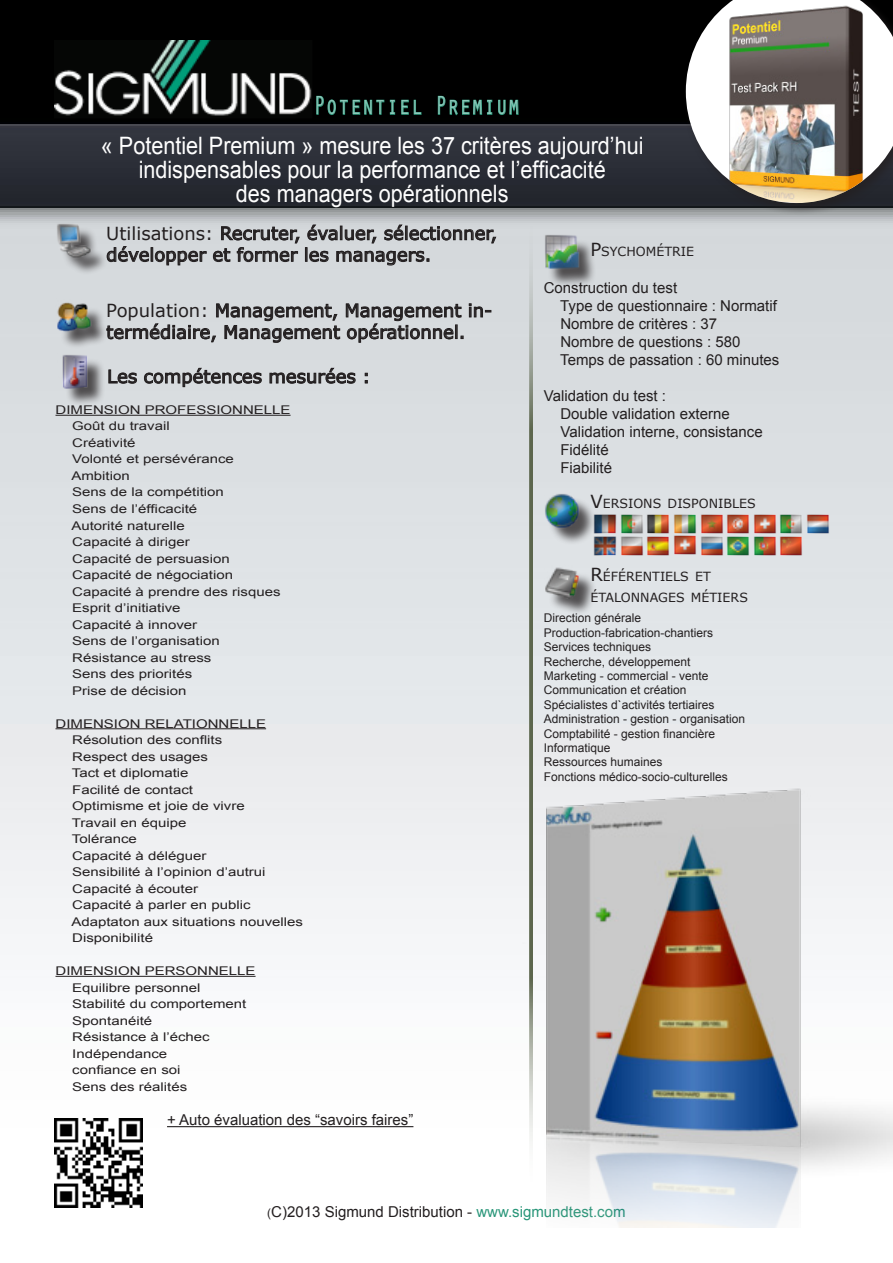
<style>
.page{position:relative;width:893px;height:1263px;background:#fff}
.page>*{position:absolute;margin:0;border:0;box-sizing:border-box;transform-origin:0 0}
.TOC_Nom_logiciel_pac{font:27px "Orator Std";color:#8bc8b9;scale:.75 1}
.t1{font:24px/24px "Arial";color:#fff;text-align:center;scale:.9 1}
.t2{font:18px/21.6px "Verdana";color:#231f20}
.t3{font:15px "Arial";color:#231f20}
.t4{font:12.6px "Verdana";color:#231f20}
.t5{font:12px "Arial";color:#231f20;scale:1.25 1}
.t6{font:12px "Arial";color:#231f20}
.s1{font-size:18px}
.s2{font-size:12px}
.s3{color:#299679}
</style>
<div class="page">
<img style="left:0;top:0;width:893px;height:1128px">
<div style="left:682px;top:0;width:211px;height:216px;background:#231f20;opacity:.75"></div>
<img style="left:686px;top:0;width:207px;height:203px">
<svg style="left:108px;top:246px;width:99px;height:20px"></svg>
<svg style="left:213px;top:224px;width:284px;height:42px"></svg>
<svg style="left:106px;top:302px;width:234px;height:41px"></svg>
<svg style="left:346px;top:302px;width:145px;height:41px"></svg>
<svg style="left:108px;top:369px;width:29px;height:15px"></svg>
<svg style="left:144px;top:367px;width:118px;height:20px"></svg>
<svg style="left:269px;top:367px;width:87px;height:17px"></svg>
<svg style="left:365px;top:373px;width:3px;height:10px"></svg>
<svg style="left:316px;top:96px;width:79px;height:21px"></svg>
<svg style="left:401px;top:99px;width:21px;height:16px"></svg>
<svg style="left:438px;top:36px;width:81px;height:80px"></svg>
<div style="left:592px;top:510px;width:27px;height:27px;background:#231f20;opacity:.75"></div>
<hr style="left:56px;top:415px;width:235px;height:1px;background:#231f20">
<hr style="left:56px;top:728px;width:210px;height:1px;background:#231f20">
<hr style="left:56px;top:976px;width:200px;height:1px;background:#231f20">
<hr style="left:167px;top:1126px;width:246px;height:1px;background:#231f20">
<svg style="left:529px;top:213px;width:4px;height:565px"></svg>
<div style="left:618px;top:510px;width:27px;height:27px;background:#231f20;opacity:.5"></div>
<div style="left:645px;top:510px;width:27px;height:27px;background:#231f20;opacity:.5"></div>
<div style="left:671px;top:510px;width:27px;height:27px;background:#231f20;opacity:.5"></div>
<div style="left:698px;top:510px;width:27px;height:27px;background:#231f20;opacity:.5"></div>
<div style="left:725px;top:510px;width:27px;height:27px;background:#231f20;opacity:.5"></div>
<div style="left:751px;top:510px;width:27px;height:27px;background:#231f20;opacity:.5"></div>
<div style="left:778px;top:510px;width:27px;height:27px;background:#231f20;opacity:.5"></div>
<div style="left:804px;top:510px;width:27px;height:27px;background:#231f20;opacity:.5"></div>
<div style="left:592px;top:532px;width:27px;height:27px;background:#231f20;opacity:.75"></div>
<div style="left:618px;top:532px;width:27px;height:27px;background:#231f20;opacity:.5"></div>
<div style="left:645px;top:532px;width:27px;height:27px;background:#231f20;opacity:.5"></div>
<div style="left:671px;top:531px;width:27px;height:27px;background:#231f20;opacity:.5"></div>
<div style="left:698px;top:532px;width:27px;height:27px;background:#231f20;opacity:.5"></div>
<div style="left:725px;top:532px;width:27px;height:27px;background:#231f20;opacity:.5"></div>
<div style="left:751px;top:532px;width:27px;height:27px;background:#231f20;opacity:.5"></div>
<div style="left:778px;top:532px;width:27px;height:27px;background:#231f20;opacity:.5"></div>
<img style="left:54px;top:40px;width:259px;height:80px">
<div style="left:60px;top:306px;width:48px;height:43px;background:#231f20;opacity:.75"></div>
<div style="left:54px;top:297px;width:39px;height:39px;background:#231f20;opacity:.5"></div>
<div style="left:65px;top:357px;width:41px;height:50px;background:#231f20;opacity:.75"></div>
<div style="left:56px;top:352px;width:38px;height:39px;background:#231f20;opacity:.5"></div>
<div style="left:548px;top:497px;width:49px;height:49px;background:#231f20;opacity:.75"></div>
<div style="left:542px;top:491px;width:39px;height:39px;background:#231f20;opacity:.5"></div>
<div style="left:548px;top:238px;width:49px;height:49px;background:#231f20;opacity:.75"></div>
<div style="left:542px;top:233px;width:39px;height:39px;background:#231f20;opacity:.5"></div>
<div style="left:59px;top:227px;width:49px;height:49px;background:#231f20;opacity:.75"></div>
<div style="left:54px;top:221px;width:39px;height:39px;background:#231f20;opacity:.5"></div>
<div style="left:549px;top:571px;width:48px;height:45px;background:#231f20;opacity:.75"></div>
<div style="left:543px;top:563px;width:39px;height:39px;background:#231f20;opacity:.5"></div>
<img style="left:54px;top:1119px;width:89px;height:88px">
<img style="left:474px;top:778px;width:419px;height:450px">
<p class="TOC_Nom_logiciel_pac" style="left:314px;top:86px;width:277px">Potentiel Premium</p>
<p class="t1" style="left:101px;top:133px;width:604px">« Potentiel Premium » mesure les 37 critères aujourd’hui indispensables pour la performance et l’efficacité</p>
<p class="t1" style="left:236px;top:181px;width:304px">des managers opérationnels</p>
<p class="t2" style="left:106px;top:222px;width:392px">Utilisations: Recruter, évaluer, sélectionner, développer et former les managers.</p>
<p class="t2" style="left:106px;top:299px;width:387px">Population: Management, Management in&shy;termédiaire, Management opérationnel.</p>
<p class="t4" style="left:590px;top:242px;width:105px"><span class="s1">P</span>SYCHOMÉTRIE</p>
<p class="t3" style="left:544px;top:278px;width:135px">Construction du test</p>
<p class="t3" style="left:560px;top:296px;width:218px">Type de questionnaire : Normatif</p>
<p class="t3" style="left:560px;top:314px;width:158px">Nombre de critères : 37</p>
<p class="t3" style="left:560px;top:332px;width:182px">Nombre de questions : 580</p>
<p class="t3" style="left:560px;top:350px;width:221px">Temps de passation : 60 minutes</p>
<p class="t3" style="left:544px;top:386px;width:124px">Validation du test :</p>
<p class="t3" style="left:560px;top:404px;width:171px">Double validation externe</p>
<p class="t3" style="left:560px;top:422px;width:204px">Validation interne, consistance</p>
<p class="t3" style="left:560px;top:440px;width:50px">Fidélité</p>
<p class="t3" style="left:560px;top:458px;width:53px">Fiabilité</p>
<p class="t2" style="left:107px;top:365px;width:265px">Les compétences mesurées :</p>
<p class="t5" style="left:56px;top:402px;width:190px">DIMENSION PROFESSIONNELLE</p>
<p class="t5" style="left:72px;top:418px;width:80px">Goût du travail</p>
<p class="t5" style="left:72px;top:435px;width:52px">Créativité</p>
<p class="t5" style="left:72px;top:451px;width:131px">Volonté et persévérance</p>
<p class="t5" style="left:71px;top:468px;width:48px">Ambition</p>
<p class="t5" style="left:72px;top:484px;width:123px">Sens de la compétition</p>
<p class="t5" style="left:72px;top:501px;width:102px">Sens de l’éfficacité</p>
<p class="t5" style="left:71px;top:517px;width:92px">Autorité naturelle</p>
<p class="t5" style="left:72px;top:534px;width:96px">Capacité à diriger</p>
<p class="t5" style="left:72px;top:550px;width:128px">Capacité de persuasion</p>
<p class="t5" style="left:72px;top:567px;width:130px">Capacité de négociation</p>
<p class="t5" style="left:72px;top:583px;width:168px">Capacité à prendre des risques</p>
<p class="t5" style="left:72px;top:600px;width:88px">Esprit d’initiative</p>
<p class="t5" style="left:72px;top:616px;width:102px">Capacité à innover</p>
<p class="t5" style="left:72px;top:633px;width:120px">Sens de l’organisation</p>
<p class="t5" style="left:72px;top:649px;width:113px">Résistance au stress</p>
<p class="t5" style="left:72px;top:666px;width:98px">Sens des priorités</p>
<p class="t5" style="left:72px;top:682px;width:93px">Prise de décision</p>
<p class="t5" style="left:56px;top:715px;width:170px">DIMENSION RELATIONNELLE</p>
<p class="t5" style="left:72px;top:732px;width:122px">Résolution des conflits</p>
<p class="t5" style="left:72px;top:748px;width:110px">Respect des usages</p>
<p class="t5" style="left:72px;top:765px;width:95px">Tact et diplomatie</p>
<p class="t5" style="left:72px;top:781px;width:98px">Facilité de contact</p>
<p class="t5" style="left:72px;top:798px;width:140px">Optimisme et joie de vivre</p>
<p class="t5" style="left:72px;top:814px;width:93px">Travail en équipe</p>
<p class="t5" style="left:72px;top:831px;width:54px">Tolérance</p>
<p class="t5" style="left:72px;top:847px;width:109px">Capacité à déléguer</p>
<p class="t5" style="left:72px;top:864px;width:156px">Sensibilité à l’opinion d’autrui</p>
<p class="t5" style="left:72px;top:880px;width:102px">Capacité à écouter</p>
<p class="t5" style="left:72px;top:897px;width:144px">Capacité à parler en public</p>
<p class="t5" style="left:71px;top:913px;width:187px">Adaptaton aux situations nouvelles</p>
<p class="t5" style="left:72px;top:930px;width:66px">Disponibilité</p>
<p class="t5" style="left:56px;top:963px;width:162px">DIMENSION PERSONNELLE</p>
<p class="t5" style="left:72px;top:979px;width:104px">Equilibre personnel</p>
<p class="t5" style="left:72px;top:996px;width:141px">Stabilité du comportement</p>
<p class="t5" style="left:72px;top:1012px;width:66px">Spontanéité</p>
<p class="t5" style="left:72px;top:1029px;width:112px">Résistance à l’échec</p>
<p class="t5" style="left:72px;top:1045px;width:78px">Indépendance</p>
<p class="t5" style="left:72px;top:1062px;width:88px">confiance en soi</p>
<p class="t5" style="left:72px;top:1078px;width:94px">Sens des réalités</p>
<p class="t3" style="left:167px;top:1110px;width:248px">+ Auto évaluation des “savoirs faires”</p>
<p class="t4" style="left:590px;top:494px;width:167px"><span class="s1">V</span>ERSIONS DISPONIBLES</p>
<p class="t4" style="left:590px;top:567px;width:122px"><span class="s1">R</span>ÉFÉRENTIELS ET</p>
<p class="t4" style="left:590px;top:589px;width:159px">ÉTALONNAGES MÉTIERS</p>
<p class="t6" style="left:544px;top:610px;width:99px">Direction générale</p>
<p class="t6" style="left:544px;top:625px;width:171px">Production-fabrication-chantiers</p>
<p class="t6" style="left:544px;top:639px;width:109px">Services techniques</p>
<p class="t6" style="left:544px;top:653px;width:148px">Recherche, développement</p>
<p class="t6" style="left:544px;top:668px;width:166px">Marketing - commercial - vente</p>
<p class="t6" style="left:544px;top:682px;width:144px">Communication et création</p>
<p class="t6" style="left:544px;top:697px;width:172px">Spécialistes d`activités tertiaires</p>
<p class="t6" style="left:544px;top:711px;width:203px">Administration - gestion - organisation</p>
<p class="t6" style="left:544px;top:725px;width:173px">Comptabilité - gestion financière</p>
<p class="t6" style="left:544px;top:740px;width:68px">Informatique</p>
<p class="t6" style="left:544px;top:754px;width:120px">Ressources humaines</p>
<p class="t6" style="left:544px;top:769px;width:186px">Fonctions médico-socio-culturelles</p>
<p class="t3" style="left:267px;top:1202px;width:360px"><span class="s2">(</span>C)2013 Sigmund Distribution - <span class="s3">www.sigmundtest.com</span></p>
</div>
